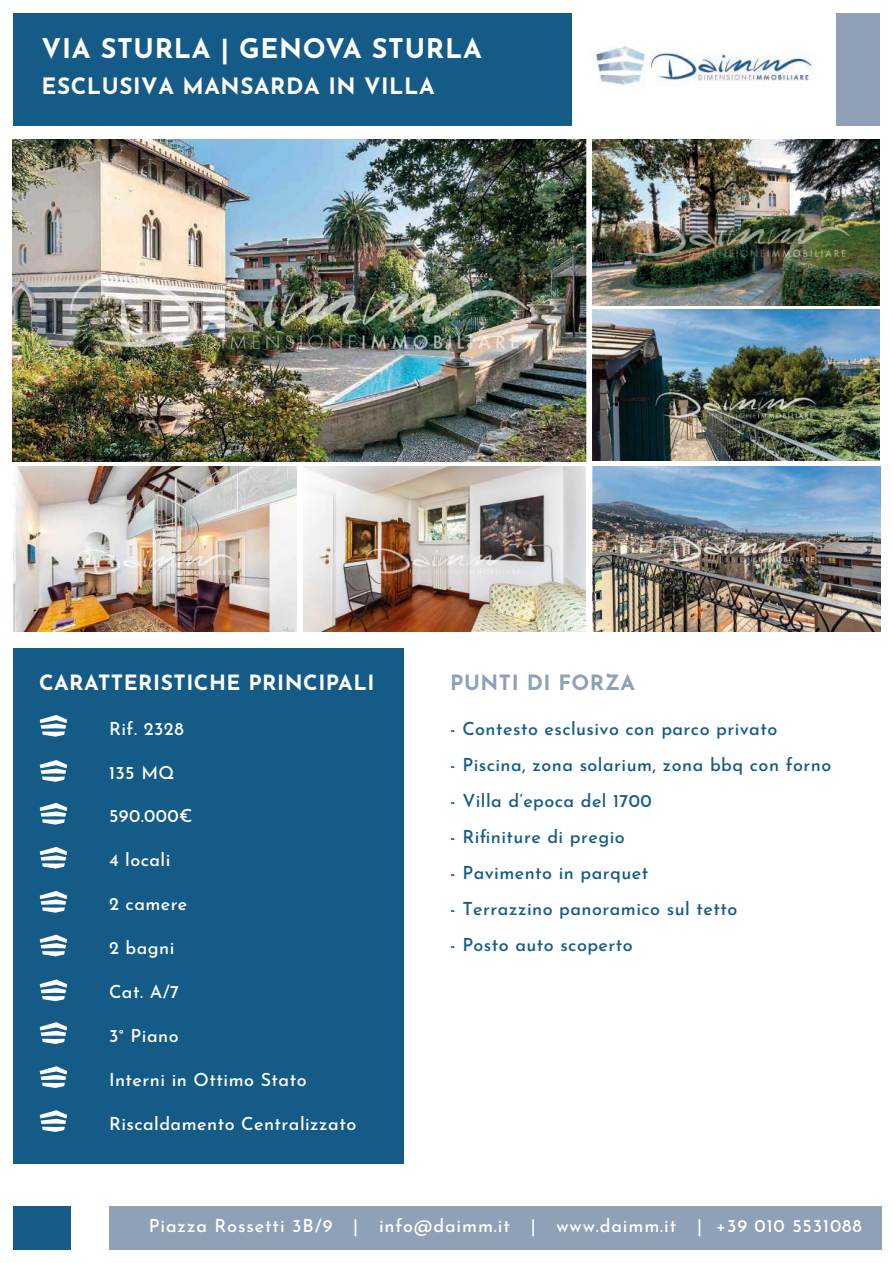
<style>
.page{position:relative;width:893px;height:1263px;background:#fff}
.page>*{position:absolute;margin:0;border:0;box-sizing:border-box;transform-origin:0 0}
.t1{font:700 27px "Josefin Sans";letter-spacing:.025em;color:#fff}
.t2{font:700 22.5px "Josefin Sans";letter-spacing:.025em;color:#fff}
.t3{font:700 21px "Josefin Sans";letter-spacing:.025em;color:#fff}
.t4{font:700 21px "Josefin Sans";letter-spacing:.025em;color:#8fa0b7}
.t5{font:500 18px "Josefin Sans";letter-spacing:.025em;color:#145b88}
.t6{font:500 18px "Josefin Sans";letter-spacing:.025em;color:#fff}
.t7{font:500 18px "Josefin Sans";letter-spacing:.05em;color:#fff}
</style>
<div class="page">
<img style="left:592px;top:140px;width:288px;height:165px">
<img style="left:13px;top:139px;width:574px;height:322px">
<img style="left:303px;top:466px;width:282px;height:165px">
<img style="left:592px;top:309px;width:287px;height:152px">
<img style="left:13px;top:467px;width:284px;height:164px">
<img style="left:592px;top:466px;width:289px;height:165px">
<div style="left:13px;top:13px;width:559px;height:112px;background:#145b88"></div>
<div style="left:837px;top:13px;width:43px;height:112px;background:#8fa0b7"></div>
<img style="left:594px;top:46px;width:218px;height:39px">
<div style="left:13px;top:648px;width:391px;height:516px;background:#145b88"></div>
<svg style="left:40px;top:715px;width:27px;height:22px"></svg>
<svg style="left:40px;top:760px;width:27px;height:22px"></svg>
<svg style="left:40px;top:803px;width:27px;height:22px"></svg>
<svg style="left:40px;top:847px;width:27px;height:21px"></svg>
<svg style="left:40px;top:891px;width:27px;height:22px"></svg>
<svg style="left:40px;top:935px;width:27px;height:21px"></svg>
<svg style="left:40px;top:979px;width:27px;height:22px"></svg>
<svg style="left:40px;top:1022px;width:27px;height:22px"></svg>
<svg style="left:40px;top:1066px;width:27px;height:22px"></svg>
<svg style="left:40px;top:1110px;width:27px;height:22px"></svg>
<div style="left:109px;top:1206px;width:773px;height:44px;background:#8fa0b7"></div>
<div style="left:13px;top:1206px;width:58px;height:44px;background:#145b88"></div>
<h1 class="t1" style="left:41px;top:29px;width:442px">VIA STURLA | GENOVA STURLA</h1>
<p class="t2" style="left:41px;top:70px;width:395px">ESCLUSIVA MANSARDA IN VILLA</p>
<p class="t3" style="left:39px;top:667px;width:337px">CARATTERISTICHE PRINCIPALI</p>
<p class="t4" style="left:450px;top:667px;width:186px">PUNTI DI FORZA</p>
<p class="t6" style="left:109px;top:715px;width:76px">Rif. 2328</p>
<p class="t6" style="left:109px;top:759px;width:67px">135 MQ</p>
<p class="t6" style="left:109px;top:803px;width:85px">590.000€</p>
<p class="t6" style="left:109px;top:847px;width:63px">4 locali</p>
<p class="t6" style="left:109px;top:891px;width:80px">2 camere</p>
<p class="t6" style="left:109px;top:934px;width:67px">2 bagni</p>
<p class="t6" style="left:109px;top:978px;width:72px">Cat. A/7</p>
<p class="t6" style="left:109px;top:1022px;width:71px">3° Piano</p>
<p class="t6" style="left:109px;top:1066px;width:199px">Interni in Ottimo Stato</p>
<p class="t6" style="left:109px;top:1110px;width:249px">Riscaldamento Centralizzato</p>
<p class="t5" style="left:450px;top:715px;width:329px">- Contesto esclusivo con parco privato</p>
<p class="t5" style="left:450px;top:751px;width:383px">- Piscina, zona solarium, zona bbq con forno</p>
<p class="t5" style="left:450px;top:787px;width:203px">- Villa d’epoca del 1700</p>
<p class="t5" style="left:450px;top:823px;width:176px">- Rifiniture di pregio</p>
<p class="t5" style="left:450px;top:859px;width:199px">- Pavimento in parquet</p>
<p class="t5" style="left:450px;top:895px;width:289px">- Terrazzino panoramico sul tetto</p>
<p class="t5" style="left:450px;top:931px;width:184px">- Posto auto scoperto</p>
<p class="t7" style="left:149px;top:1212px;width:715px">Piazza Rossetti 3B/9 | info@daimm.it | www.daimm.it | +39 010 5531088</p>
</div>
